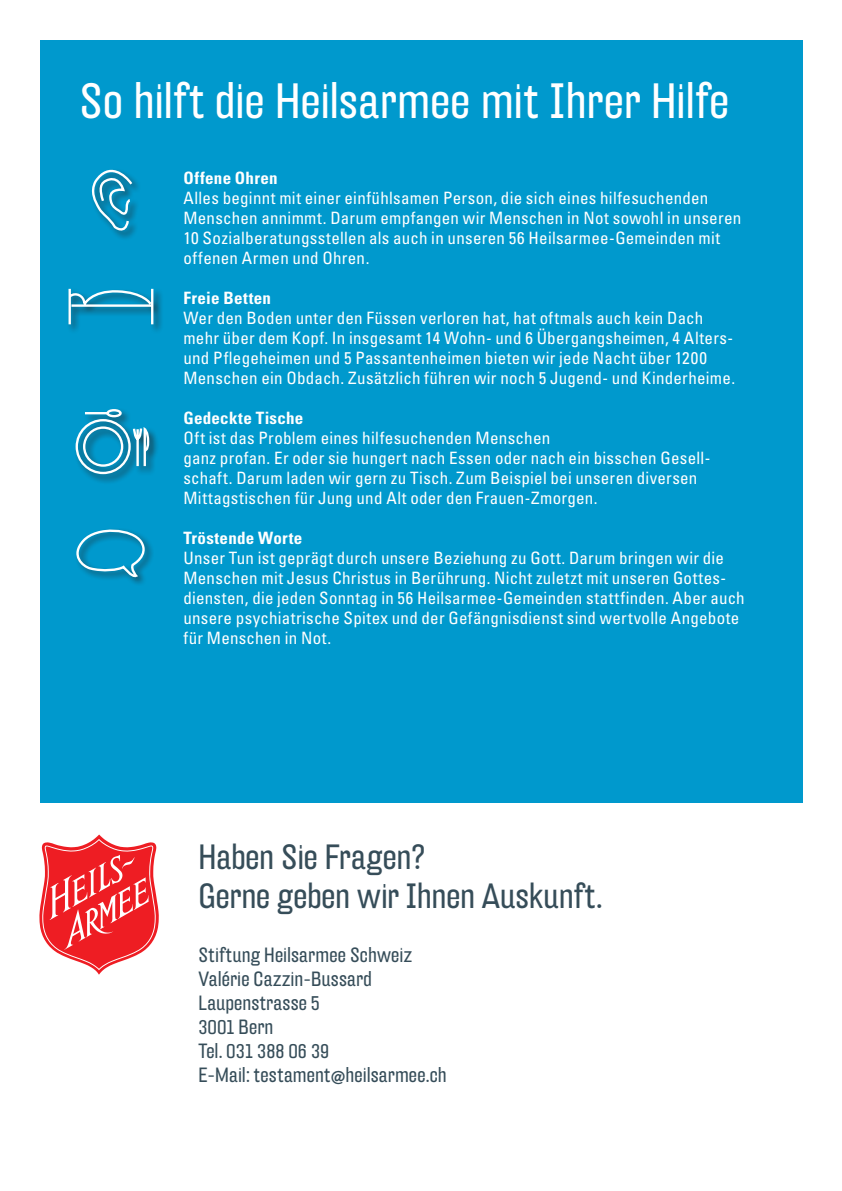
<style>
.page{position:relative;width:842px;height:1191px;background:#fff}
.page>*{position:absolute;margin:0;border:0;box-sizing:border-box;transform-origin:0 0}
._1e_page_sous-TITRE{font:48px "Hydra OT Extd";color:#fff}
.Broschüre_A5_Unterti{font:34px/39px "Hydra OT Extd";letter-spacing:-.005em;color:#364d59}
.Broschüre_A5_Adresse{font:20px "Hydra OT Extd";letter-spacing:.01em;color:#364d59}
.t1{font:condensed 17px/20px "Univers LT Std";letter-spacing:.015em;color:#fff}
.t2{font:700 condensed 17px "Univers LT Std";letter-spacing:.015em;color:#fff}
</style>
<div class="page">
<div style="left:40px;top:40px;width:762px;height:762px;background:#0099cd"></div>
<svg style="left:39px;top:834px;width:120px;height:140px"></svg>
<div style="left:90px;top:168px;width:52px;height:72px;background:#231f20;opacity:.75"></div>
<svg style="left:90px;top:170px;width:52px;height:69px"></svg>
<div style="left:67px;top:287px;width:97px;height:47px;background:#231f20;opacity:.75"></div>
<svg style="left:67px;top:287px;width:86px;height:47px"></svg>
<div style="left:74px;top:407px;width:85px;height:77px;background:#231f20;opacity:.75"></div>
<svg style="left:76px;top:407px;width:79px;height:67px"></svg>
<div style="left:74px;top:528px;width:80px;height:59px;background:#231f20;opacity:.75"></div>
<svg style="left:74px;top:528px;width:80px;height:49px"></svg>
<p class="_1e_page_sous-TITRE" style="left:79px;top:73px;width:651px">So hilft die Heilsarmee mit Ihrer Hilfe</p>
<p class="t2" style="left:183px;top:167px;width:96px">Offene Ohren</p>
<p class="t1" style="left:183px;top:187px;width:560px">Alles beginnt mit einer einfühlsamen Person, die sich eines hilfesuchenden Menschen annimmt. Darum empfangen wir Menschen in Not sowohl in unseren 10 Sozialberatungsstellen als auch in unseren 56 Heilsarmee-Gemeinden mit offenen Armen und Ohren.</p>
<p class="t2" style="left:183px;top:287px;width:89px">Freie Betten</p>
<p class="t1" style="left:183px;top:307px;width:553px">Wer den Boden unter den Füssen verloren hat, hat oftmals auch kein Dach mehr über dem Kopf. In insgesamt 14 Wohn- und 6 Übergangsheimen, 4 Alters&shy;und Pflegeheimen und 5 Passantenheimen bieten wir jede Nacht über 1200<br>Menschen ein Obdach. Zusätzlich führen wir noch 5 Jugend- und Kinderheime.</p>
<p class="t2" style="left:183px;top:407px;width:122px">Gedeckte Tische</p>
<p class="t1" style="left:183px;top:427px;width:529px">Oft ist das Problem eines hilfesuchenden Menschen<br>ganz profan. Er oder sie hungert nach Essen oder nach ein bisschen Gesell&shy;schaft. Darum laden wir gern zu Tisch. Zum Beispiel bei unseren diversen Mittagstischen für Jung und Alt oder den Frauen-Zmorgen.</p>
<p class="t2" style="left:183px;top:527px;width:120px">Tröstende Worte</p>
<p class="t1" style="left:183px;top:547px;width:563px">Unser Tun ist geprägt durch unsere Beziehung zu Gott. Darum bringen wir die Menschen mit Jesus Christus in Berührung. Nicht zuletzt mit unseren Gottes&shy;diensten, die jeden Sonntag in 56 Heilsarmee-Gemeinden stattfinden. Aber auch unsere psychiatrische Spitex und der Gefängnisdienst sind wertvolle Angebote für Menschen in Not.</p>
<p class="Broschüre_A5_Unterti" style="left:198px;top:838px;width:406px">Haben Sie Fragen?<br>Gerne geben wir Ihnen Auskunft.</p>
<p class="Broschüre_A5_Adresse" style="left:198px;top:943px;width:215px">Stiftung Heilsarmee Schweiz</p>
<p class="Broschüre_A5_Adresse" style="left:198px;top:967px;width:175px">Valérie Cazzin-Bussard</p>
<p class="Broschüre_A5_Adresse" style="left:198px;top:991px;width:123px">Laupenstrasse 5</p>
<p class="Broschüre_A5_Adresse" style="left:198px;top:1015px;width:77px">3001 Bern</p>
<p class="Broschüre_A5_Adresse" style="left:198px;top:1039px;width:132px">Tel. 031 388 06 39</p>
<p class="Broschüre_A5_Adresse" style="left:198px;top:1063px;width:250px">E-Mail: testament@heilsarmee.ch</p>
</div>
